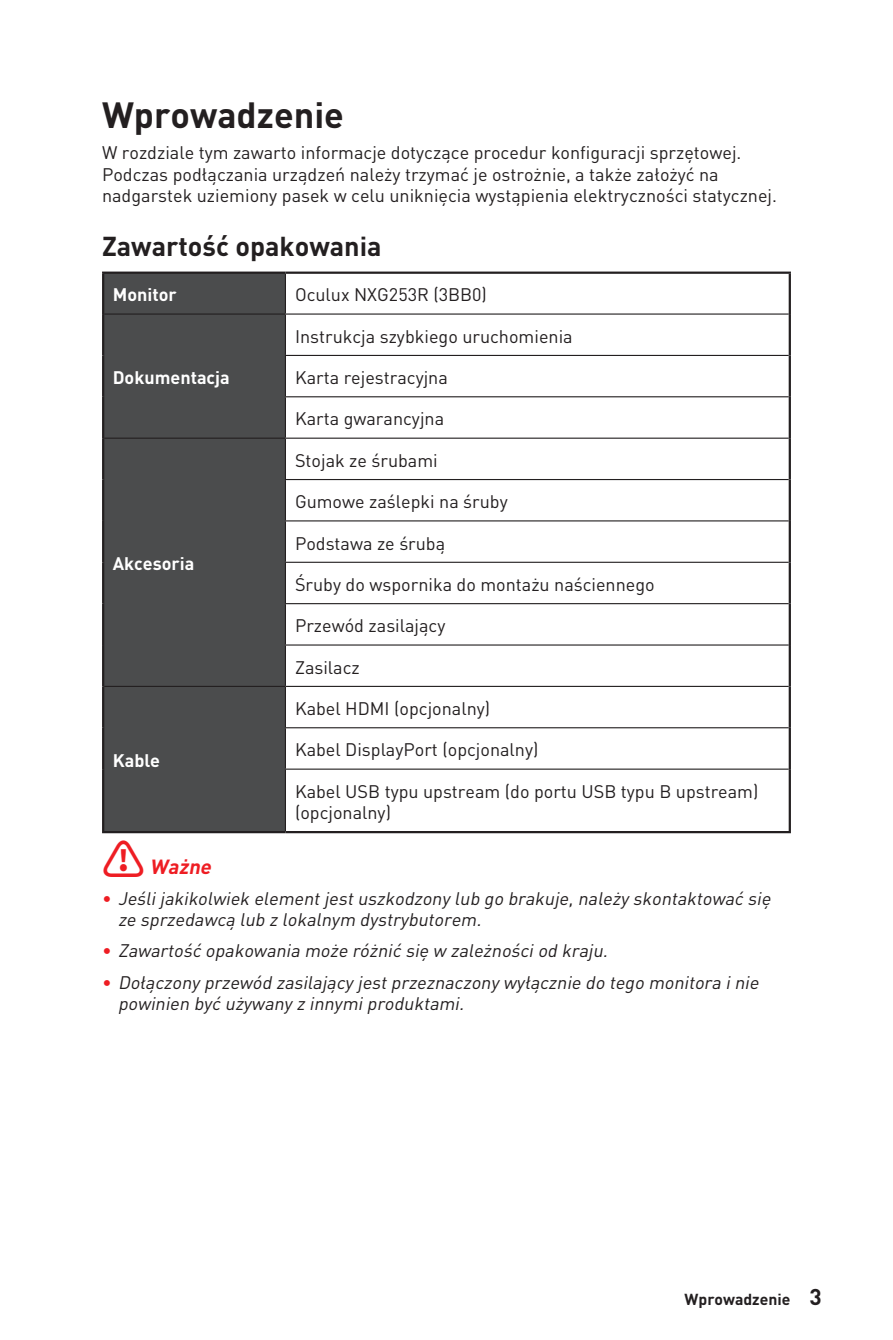
<style>
.page{position:relative;width:893px;height:1340px;background:#fff}
.page>*{position:absolute;margin:0;border:0;box-sizing:border-box;transform-origin:0 0}
.t1{font:700 36px "MSI Din Pro Noto CJK";color:#231f20}
.t2{font:700 27px "MSI Din Pro Noto CJK";color:#231f20}
.t3{font:italic 700 20.25px "MSI Din Pro Noto CJK";color:#ee1d23}
.t4{font:18px/21.6px "MSI Din Pro Noto CJK";color:#231f20}
.t5{font:italic 18px/21.6px "MSI Din Pro Noto CJK";color:#231f20}
.t6{font:700 18px "MSI Din Pro Noto CJK";color:#fff}
.t7{font:700 15.75px "MSI Din Pro Noto CJK";color:#231f20}
.s1{font-style:normal;font-size:42.75px}
.s2{font-weight:700;font-style:normal;color:#ee1d23}
.s3{font-size:22.5px}
</style>
<div class="page">
<div style="left:104px;top:274px;width:181px;height:557px;background:#4b4c4d"></div>
<hr style="left:789px;top:314px;width:2px;height:41px;background:#231f20">
<hr style="left:789px;top:355px;width:2px;height:42px;background:#231f20">
<hr style="left:789px;top:397px;width:2px;height:41px;background:#231f20">
<hr style="left:789px;top:438px;width:2px;height:41px;background:#231f20">
<hr style="left:789px;top:479px;width:2px;height:42px;background:#231f20">
<hr style="left:789px;top:521px;width:2px;height:41px;background:#231f20">
<hr style="left:789px;top:562px;width:2px;height:41px;background:#231f20">
<hr style="left:789px;top:603px;width:2px;height:42px;background:#231f20">
<hr style="left:789px;top:645px;width:2px;height:41px;background:#231f20">
<hr style="left:789px;top:686px;width:2px;height:41px;background:#231f20">
<hr style="left:789px;top:727px;width:2px;height:42px;background:#231f20">
<hr style="left:789px;top:769px;width:2px;height:62px;background:#231f20">
<hr style="left:285px;top:831px;width:506px;height:2px;background:#231f20">
<hr style="left:102px;top:271px;width:183px;height:3px;background:#231f20">
<hr style="left:102px;top:274px;width:2px;height:40px;background:#231f20">
<hr style="left:285px;top:271px;width:506px;height:3px;background:#231f20">
<hr style="left:789px;top:274px;width:2px;height:40px;background:#231f20">
<hr style="left:102px;top:686px;width:2px;height:41px;background:#231f20">
<hr style="left:102px;top:727px;width:2px;height:42px;background:#231f20">
<hr style="left:102px;top:769px;width:2px;height:62px;background:#231f20">
<hr style="left:102px;top:314px;width:2px;height:41px;background:#231f20">
<hr style="left:102px;top:355px;width:2px;height:42px;background:#231f20">
<hr style="left:102px;top:397px;width:2px;height:41px;background:#231f20">
<hr style="left:102px;top:438px;width:2px;height:41px;background:#231f20">
<hr style="left:102px;top:479px;width:2px;height:42px;background:#231f20">
<hr style="left:102px;top:521px;width:2px;height:41px;background:#231f20">
<hr style="left:102px;top:562px;width:2px;height:41px;background:#231f20">
<hr style="left:102px;top:603px;width:2px;height:42px;background:#231f20">
<hr style="left:102px;top:645px;width:2px;height:41px;background:#231f20">
<hr style="left:285px;top:274px;width:1px;height:39px;background:#231f20">
<hr style="left:104px;top:313px;width:181px;height:1px;background:#231f20">
<hr style="left:285px;top:313px;width:504px;height:1px;background:#231f20">
<hr style="left:285px;top:314px;width:1px;height:41px;background:#231f20">
<hr style="left:285px;top:355px;width:504px;height:1px;background:#231f20">
<hr style="left:285px;top:356px;width:1px;height:40px;background:#231f20">
<hr style="left:285px;top:396px;width:504px;height:1px;background:#231f20">
<hr style="left:285px;top:397px;width:1px;height:40px;background:#231f20">
<hr style="left:104px;top:437px;width:181px;height:2px;background:#231f20">
<hr style="left:285px;top:437px;width:504px;height:2px;background:#231f20">
<hr style="left:285px;top:439px;width:1px;height:40px;background:#231f20">
<hr style="left:285px;top:479px;width:504px;height:1px;background:#231f20">
<hr style="left:285px;top:480px;width:1px;height:40px;background:#231f20">
<hr style="left:285px;top:520px;width:504px;height:1px;background:#231f20">
<hr style="left:285px;top:521px;width:1px;height:40px;background:#231f20">
<hr style="left:285px;top:561px;width:504px;height:2px;background:#231f20">
<hr style="left:285px;top:563px;width:1px;height:40px;background:#231f20">
<hr style="left:285px;top:603px;width:504px;height:1px;background:#231f20">
<hr style="left:285px;top:604px;width:1px;height:40px;background:#231f20">
<hr style="left:285px;top:644px;width:504px;height:1px;background:#231f20">
<hr style="left:285px;top:645px;width:1px;height:41px;background:#231f20">
<hr style="left:104px;top:686px;width:181px;height:1px;background:#231f20">
<hr style="left:102px;top:831px;width:183px;height:2px;background:#231f20">
<hr style="left:285px;top:686px;width:504px;height:1px;background:#231f20">
<hr style="left:285px;top:687px;width:1px;height:40px;background:#231f20">
<hr style="left:285px;top:727px;width:504px;height:1px;background:#231f20">
<hr style="left:285px;top:728px;width:1px;height:40px;background:#231f20">
<hr style="left:285px;top:768px;width:504px;height:1px;background:#231f20">
<hr style="left:285px;top:769px;width:1px;height:62px;background:#231f20">
<h1 class="t1" style="left:102px;top:94px;width:243px">Wprowadzenie</h1>
<p class="t4" style="left:102px;top:142px;width:676px">W rozdziale tym zawarto informacje dotyczące procedur konfiguracji sprzętowej.<br>Podczas podłączania urządzeń należy trzymać je ostrożnie, a także założyć na nadgarstek uziemiony pasek w celu uniknięcia wystąpienia elektryczności statycznej.</p>
<h2 class="t2" style="left:102px;top:230px;width:281px">Zawartość opakowania</h2>
<p class="t6" style="left:113px;top:284px;width:65px">Monitor</p>
<p class="t4" style="left:295px;top:284px;width:193px">Oculux NXG253R (3BB0)</p>
<p class="t6" style="left:113px;top:367px;width:119px">Dokumentacja</p>
<p class="t6" style="left:113px;top:553px;width:83px">Akcesoria</p>
<p class="t6" style="left:113px;top:750px;width:49px">Kable</p>
<p class="t4" style="left:295px;top:326px;width:279px">Instrukcja szybkiego uruchomienia</p>
<p class="t4" style="left:295px;top:367px;width:154px">Karta rejestracyjna</p>
<p class="t4" style="left:295px;top:408px;width:151px">Karta gwarancyjna</p>
<p class="t4" style="left:295px;top:450px;width:144px">Stojak ze śrubami</p>
<p class="t4" style="left:295px;top:491px;width:214px">Gumowe zaślepki na śruby</p>
<p class="t4" style="left:295px;top:532px;width:152px">Podstawa ze śrubą</p>
<p class="t4" style="left:295px;top:574px;width:361px">Śruby do wspornika do montażu naściennego</p>
<p class="t4" style="left:295px;top:615px;width:152px">Przewód zasilający</p>
<p class="t4" style="left:295px;top:656px;width:66px">Zasilacz</p>
<p class="t4" style="left:295px;top:698px;width:197px">Kabel HDMI (opcjonalny)</p>
<p class="t4" style="left:295px;top:739px;width:245px">Kabel DisplayPort (opcjonalny)</p>
<p class="t4" style="left:295px;top:780px;width:465px">Kabel USB typu upstream (do portu USB typu B upstream) (opcjonalny)</p>
<p class="t3" style="left:102px;top:854px;width:121px"><span class="s1">⚠</span> Ważne</p>
<p class="t5" style="left:118px;top:887px;width:663px;text-indent:-16px"><span class="s2">∙</span> Jeślijakikolwiekelementjestuszkodzonylubgobrakuje,należyskontaktowaćsię zesprzedawcąlubzlokalnymdystrybutorem.</p>
<p class="t5" style="left:102px;top:935px;width:667px;line-height:31.3px"><span class="s2">∙</span> Zawartośćopakowaniamożeróżnićsięwzależnościodkraju.<br><span class="s2">∙</span> Dołączonyprzewódzasilającyjestprzeznaczonywyłączniedotegomonitorainie</p>
<p class="t5" style="left:118px;top:993px;width:357px">powinienbyćużywanyzinnymiproduktami.</p>
<p class="t7" style="left:684px;top:1289px;width:139px">Wprowadzenie <span class="s3">3</span></p>
</div>
